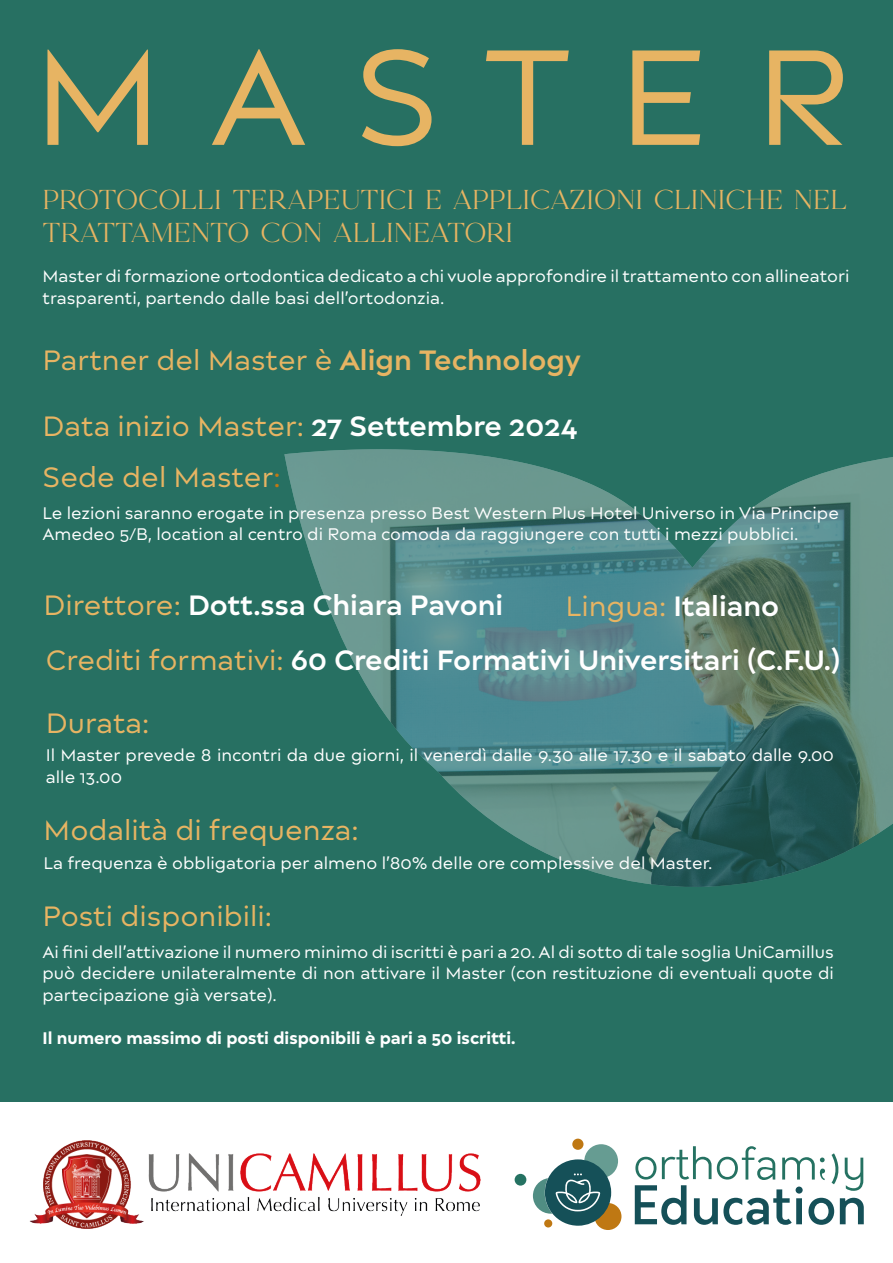
<style>
.page{position:relative;width:893px;height:1263px;background:#fff}
.page>*{position:absolute;margin:0;border:0;box-sizing:border-box;transform-origin:0 0}
.t1{font:145.2px "Matteo";letter-spacing:.325em;color:#e7b463}
.t2{font:30px "Matteo";color:#e7b463}
.t3{font:600 30px "Matteo";color:#fff}
.t4{font:27px/32.4px "Klausen";color:#e7b463}
.t5{font:18px/21.6px "Matteo";color:#fff}
.t6{font:700 18px "Matteo";color:#fff}
.s1{font-weight:600}
.s2{font-weight:600;color:#fff}
.s3{color:#c27813}
.s4{font-weight:400;color:#e7b463}
</style>
<div class="page">
<div style="left:0;top:0;width:893px;height:1101px;background:#277062"></div>
<img style="left:284px;top:449px;width:609px;height:438px">
<img style="left:30px;top:1140px;width:450px;height:88px">
<div style="left:572px;top:1138px;width:11px;height:12px;background:#bf7813;border-radius:50%"></div>
<div style="left:544px;top:1219px;width:8px;height:8px;background:#bf7813;border-radius:50%"></div>
<div style="left:515px;top:1174px;width:11px;height:11px;background:#257262;border-radius:50%"></div>
<svg style="left:594px;top:1203px;width:28px;height:27px"></svg>
<svg style="left:533px;top:1144px;width:85px;height:82px"></svg>
<svg style="left:635px;top:1146px;width:229px;height:79px"></svg>
<p class="t1" style="left:33px;top:13px;width:820px">MASTER</p>
<p class="t4" style="left:43px;top:187px;width:806px">PROTOCOLLI TERAPEUTICI E APPLICAZIONI CLINICHE NEL<br>TRATTAMENTO CON ALLINEATORI</p>
<p class="t5" style="left:43px;top:265px;width:809px">Master di formazione ortodontica dedicato a chi vuole approfondire il trattamento con allineatori trasparenti, partendo dalle basi dell’ortodonzia.</p>
<p class="t2" style="left:43px;top:343px;width:539px">Partner del Master è <span class="s1">Align Technology</span></p>
<p class="t2" style="left:43px;top:409px;width:536px">Data inizio Master: <span class="s2">27 Settembre 2024</span></p>
<p class="t2" style="left:43px;top:460px;width:240px">Sede del Master<span class="s3">:</span></p>
<p class="t5" style="left:43px;top:501px;width:798px">Le lezioni saranno erogate in presenza presso Best Western Plus Hotel Universo in Via Principe<br>Amedeo 5/B, location al centro di Roma comoda da raggiungere con tutti i mezzi pubblici.</p>
<p class="t3" style="left:44px;top:587px;width:461px"><span class="s4">Direttore:</span> Dott.ssa Chiara Pavoni</p>
<p class="t3" style="left:566px;top:589px;width:215px"><span class="s4">Lingua:</span> Italiano</p>
<p class="t3" style="left:46px;top:643px;width:796px"><span class="s4">Crediti formativi:</span> 60 Crediti Formativi Universitari (C.F.U.)</p>
<p class="t2" style="left:46px;top:705px;width:105px">Durata:</p>
<p class="t5" style="left:46px;top:744px;width:790px">Il Master prevede 8 incontri da due giorni, il venerdì dalle 9.30 alle 17.30 e il sabato dalle 9.00 alle 13.00</p>
<p class="t2" style="left:44px;top:813px;width:317px">Modalità di frequenza:</p>
<p class="t5" style="left:44px;top:852px;width:670px">La frequenza è obbligatoria per almeno l’80% delle ore complessive del Master.</p>
<p class="t2" style="left:43px;top:899px;width:231px">Posti disponibili:</p>
<p class="t5" style="left:43px;top:941px;width:793px;text-align:justify">Ai fini dell’attivazione il numero minimo di iscritti è pari a 20. Al di sotto di tale soglia UniCamillus può decidere unilateralmente di non attivare il Master (con restituzione di eventuali quote di partecipazione già versate).</p>
<p class="t6" style="left:43px;top:1028px;width:475px">Il numero massimo di posti disponibili è pari a 50 iscritti.</p>
</div>
